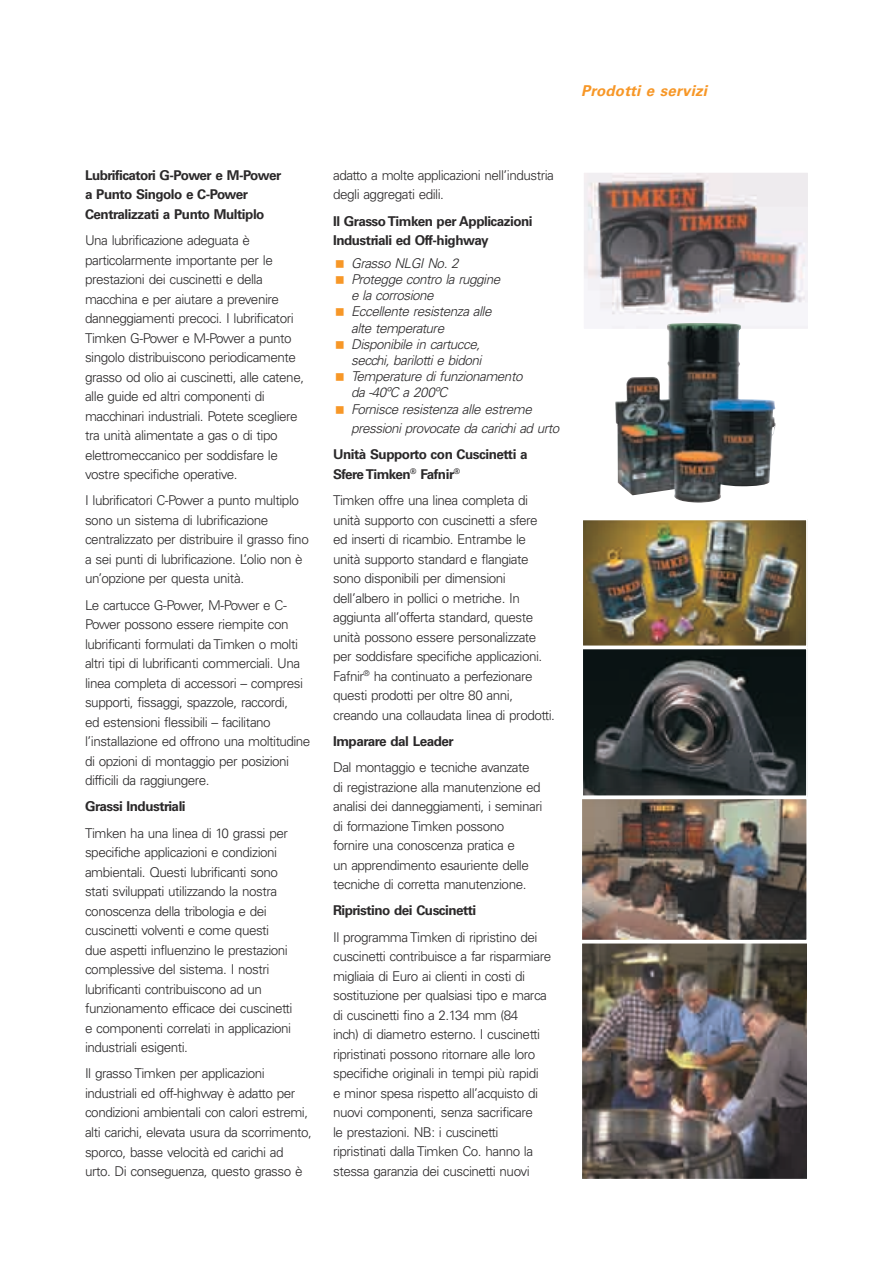
<style>
.page{position:relative;width:893px;height:1263px;background:#fff}
.page>*{position:absolute;margin:0;border:0;box-sizing:border-box;transform-origin:0 0}
.t1{font:italic 700 15px "Univers LT Std";letter-spacing:.015em;color:#f79727}
.t2{font:300 13.5px/19.5px "Univers LT Std";letter-spacing:-.035em;color:#2b292a}
.t3{font:italic 300 13.5px/16.2px "Univers LT Std";letter-spacing:-.035em;color:#2b292a}
.t4{font:700 13.5px/19.5px "Univers LT Std";letter-spacing:-.035em;color:#2b292a}
</style>
<div class="page">
<img style="left:585px;top:174px;width:222px;height:153px">
<div style="left:581px;top:170px;width:230px;height:161px;border:3px solid #fff"></div>
<img style="left:584px;top:521px;width:221px;height:123px">
<div style="left:581px;top:518px;width:227px;height:129px;border:2px solid #fff"></div>
<img style="left:583px;top:800px;width:223px;height:378px">
<div style="left:580px;top:942px;width:229px;height:239px;border:2px solid #fff"></div>
<img style="left:584px;top:650px;width:221px;height:144px">
<div style="left:581px;top:647px;width:227px;height:150px;border:2px solid #fff"></div>
<img style="left:615px;top:323px;width:161px;height:180px">
<div style="left:580px;top:797px;width:228px;height:145px;border:2px solid #fff"></div>
<p class="t1" style="left:581px;top:82px;width:127px">Prodotti e servizi</p>
<p class="t4" style="left:85px;top:166px;width:198px">Lubrificatori G-Power e M-Power a Punto Singolo e C-Power<br>Centralizzati a Punto Multiplo</p>
<p class="t2" style="left:85px;top:232px;width:221px">Una lubrificazione adeguata è particolarmente importante per le prestazioni dei cuscinetti e della macchina e per aiutare a prevenire danneggiamenti precoci. I lubrificatori Timken G-Power e M-Power a punto singolo distribuiscono periodicamente grasso od olio ai cuscinetti, alle catene, alle guide ed altri componenti di macchinari industriali. Potete scegliere tra unità alimentate a gas o di tipo elettromeccanico per soddisfare le vostre specifiche operative.</p>
<p class="t2" style="left:85px;top:492px;width:225px">I lubrificatori C-Power a punto multiplo sono un sistema di lubrificazione centralizzato per distribuire il grasso fino a sei punti di lubrificazione. L’olio non è un’opzione per questa unità.</p>
<p class="t2" style="left:85px;top:596px;width:227px">Le cartucce G-Power, M-Power e C-Power possono essere riempite con lubrificanti formulati da Timken o molti altri tipi di lubrificanti commerciali. Una linea completa di accessori – compresi supporti, fissaggi, spazzole, raccordi,<br>ed estensioni flessibili – facilitano l’installazione ed offrono una moltitudine di opzioni di montaggio per posizioni difficili da raggiungere.</p>
<p class="t4" style="left:85px;top:798px;width:102px">Grassi Industriali</p>
<p class="t2" style="left:85px;top:824px;width:209px">Timken ha una linea di 10 grassi per specifiche applicazioni e condizioni ambientali. Questi lubrificanti sono stati sviluppati utilizzando la nostra conoscenza della tribologia e dei cuscinetti volventi e come questi due aspetti influenzino le prestazioni complessive del sistema. I nostri lubrificanti contribuiscono ad un funzionamento efficace dei cuscinetti e componenti correlati in applicazioni industriali esigenti.</p>
<p class="t2" style="left:85px;top:1065px;width:228px">Il grasso Timken per applicazioni industriali ed off-highway è adatto per condizioni ambientali con calori estremi, alti carichi, elevata usura da scorrimento, sporco, basse velocità ed carichi ad urto. Di conseguenza, questo grasso è</p>
<p class="t2" style="left:333px;top:166px;width:222px">adatto a molte applicazioni nell’industria degli aggregati edili.</p>
<p class="t4" style="left:333px;top:212px;width:201px">Il Grasso Timken per Applicazioni<br>Industriali ed Off-highway</p>
<p class="t3" style="left:351px;top:256px;width:182px">Grasso NLGI No. 2<br>Protegge contro la ruggine<br>e la corrosione<br>Eccellente resistenza alle<br>alte temperature<br>Disponibile in cartucce,<br>secchi, barilotti e bidoni<br>Temperature di funzionamento da -40ºC a 200ºC<br>Fornisce resistenza alle estreme</p>
<p class="t3" style="left:351px;top:421px;width:210px">pressioni provocate da carichi ad urto</p>
<p class="t4" style="left:333px;top:446px;width:196px">Unità Supporto con Cuscinetti a<br>Sfere Timken<sup>®</sup> Fafnir<sup>®</sup></p>
<p class="t2" style="left:333px;top:492px;width:223px">Timken offre una linea completa di unità supporto con cuscinetti a sfere ed inserti di ricambio. Entrambe le unità supporto standard e flangiate sono disponibili per dimensioni dell’albero in pollici o metriche. In aggiunta all’offerta standard, queste unità possono essere personalizzate per soddisfare specifiche applicazioni.<br>Fafnir<sup>®</sup> ha continuato a perfezionare questi prodotti per oltre 80 anni, creando una collaudata linea di prodotti.</p>
<p class="t4" style="left:333px;top:732px;width:122px">Imparare dal Leader</p>
<p class="t2" style="left:333px;top:759px;width:211px">Dal montaggio e tecniche avanzate di registrazione alla manutenzione ed analisi dei danneggiamenti, i seminari di formazione Timken possono fornire una conoscenza pratica e<br>un apprendimento esauriente delle tecniche di corretta manutenzione.</p>
<p class="t4" style="left:333px;top:902px;width:145px">Ripristino dei Cuscinetti</p>
<p class="t2" style="left:333px;top:928px;width:220px">Il programma Timken di ripristino dei cuscinetti contribuisce a far risparmiare migliaia di Euro ai clienti in costi di sostituzione per qualsiasi tipo e marca di cuscinetti fino a 2.134 mm (84<br>inch) di diametro esterno. I cuscinetti ripristinati possono ritornare alle loro specifiche originali in tempi più rapidi<br>e minor spesa rispetto all’acquisto di nuovi componenti, senza sacrificare<br>le prestazioni. NB: i cuscinetti ripristinati dalla Timken Co. hanno la stessa garanzia dei cuscinetti nuovi</p>
</div>
